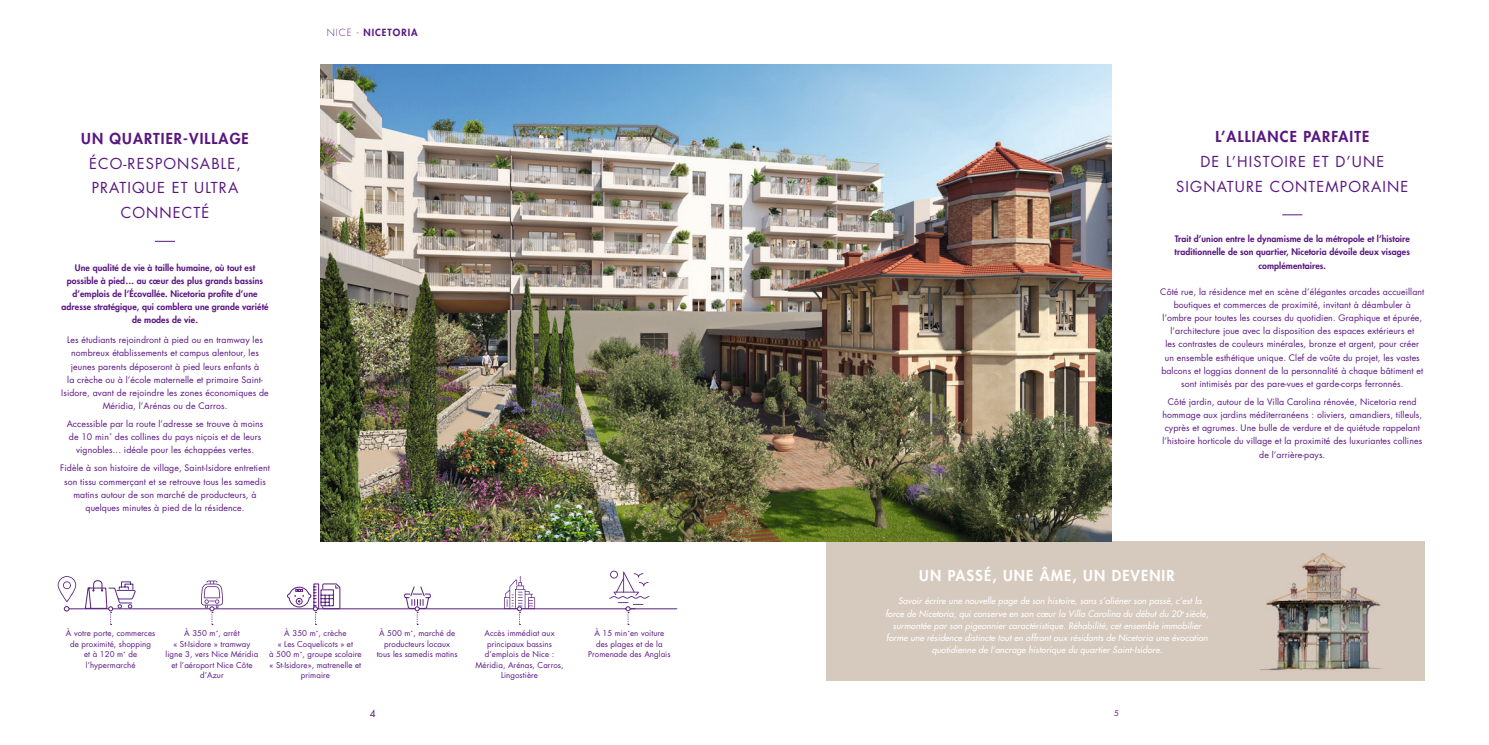
<style>
.page{position:relative;width:1489px;height:745px;background:#fff}
.page>*{position:absolute;margin:0;border:0;box-sizing:border-box;transform-origin:0 0}
.t1{font:14.7px/24.5px "Futura Std";letter-spacing:.075em;color:#591681;text-align:center}
.t2{font:800 14.7px "Futura Std";letter-spacing:.075em;color:#591681}
.t3{font:800 14.7px "Futura Std";letter-spacing:.075em;color:#fff}
.t4{font:800 9.62px "Futura Std";letter-spacing:.1em;color:#591681}
.t5{font:9.62px "Futura Std";color:#591681}
.t6{font:8.75px/13.1px "Futura Std";letter-spacing:.01em;color:#591681;text-align:center}
.t7{font:italic 500 8.75px "Futura Std";letter-spacing:.01em;color:#fff}
.t8{font:800 8.75px/13.1px "Futura Std";letter-spacing:.01em;color:#591681;text-align:center}
.t9{font:7.88px/10.5px "Futura Std";letter-spacing:.01em;color:#591681;text-align:center}
.s1{font-weight:300}
</style>
<div class="page">
<div style="left:826px;top:541px;width:598px;height:139px;background:#d6cabe"></div>
<img style="left:320px;top:64px;width:791px;height:477px">
<svg style="left:155px;top:241px;width:20px;height:1px"></svg>
<svg style="left:1282px;top:214px;width:20px;height:1px"></svg>
<img style="left:1260px;top:553px;width:122px;height:117px">
<hr style="left:67px;top:608px;width:610px;height:1px;background:#581f7f">
<svg style="left:58px;top:576px;width:18px;height:35px"></svg>
<svg style="left:201px;top:580px;width:22px;height:44px"></svg>
<svg style="left:504px;top:576px;width:31px;height:48px"></svg>
<svg style="left:404px;top:586px;width:27px;height:38px"></svg>
<svg style="left:84px;top:580px;width:52px;height:44px"></svg>
<svg style="left:287px;top:583px;width:53px;height:41px"></svg>
<svg style="left:609px;top:570px;width:40px;height:54px"></svg>
<h1 class="t2" style="left:81px;top:130px;width:169px">UN QUARTIER-VILLAGE</h1>
<h1 class="t1" style="left:89px;top:151px;width:153px">ÉCO-RESPONSABLE,<br>PRATIQUE ET ULTRA<br>CONNECTÉ</h1>
<p class="t8" style="left:62px;top:260px;width:208px">Une qualité de vie à taille humaine, où tout est possible à pied… au cœur des plus grands bassins d’emplois de l’Écovallée. Nicetoria profite d’une adresse stratégique, qui comblera une grande variété de modes de vie.</p>
<p class="t6" style="left:61px;top:333px;width:209px">Les étudiants rejoindront à pied ou en tramway les nombreux établissements et campus alentour, les jeunes parents déposeront à pied leurs enfants à<br>la crèche ou à l’école maternelle et primaire Saint-Isidore, avant de rejoindre les zones économiques de Méridia, l’Arénas ou de Carros.</p>
<p class="t6" style="left:67px;top:417px;width:198px">Accessible par la route l’adresse se trouve à moins de 10 min<sup>*</sup> des collines du pays niçois et de leurs vignobles... idéale pour les échappées vertes.</p>
<p class="t6" style="left:60px;top:461px;width:211px">Fidèle à son histoire de village, Saint-Isidore entretient son tissu commerçant et se retrouve tous les samedis matins autour de son marché de producteurs, à quelques minutes à pied de la résidence.</p>
<p class="t4" style="left:327px;top:27px;width:92px"><span class="s1">NICE -</span> NICETORIA</p>
<p class="t9" style="left:66px;top:627px;width:91px">À votre porte, commerces de proximité, shopping<br>et à 120 m<sup>*</sup> de l’hypermarché</p>
<p class="t9" style="left:166px;top:627px;width:94px">À 350 m<sup>*</sup>, arrêt<br>« St-Isidore » tramway ligne 3, vers Nice Méridia et l’aéroport Nice Côte d’Azur</p>
<p class="t9" style="left:269px;top:627px;width:94px">À 350 m<sup>*</sup>, crèche<br>« Les Coquelicots » et<br>à 500 m<sup>*</sup>, groupe scolaire « St-Isidore», matrenelle et primaire</p>
<p class="t9" style="left:376px;top:627px;width:82px">À 500 m<sup>*</sup>, marché de producteurs locaux tous les samedis matins</p>
<p class="t9" style="left:475px;top:627px;width:90px">Accès immédiat aux principaux bassins d’emplois de Nice :<br>Méridia, Arénas, Carros,<br>Lingostière</p>
<p class="t9" style="left:588px;top:627px;width:84px">À 15 min<sup>*</sup>en voiture des plages et de la<br>Promenade des Anglais</p>
<h1 class="t2" style="left:1215px;top:128px;width:155px">L’ALLIANCE PARFAITE</h1>
<h1 class="t1" style="left:1176px;top:149px;width:234px">DE L’HISTOIRE ET D’UNE<br>SIGNATURE CONTEMPORAINE</h1>
<p class="t8" style="left:1174px;top:232px;width:237px">Trait d’union entre le dynamisme de la métropole et l’histoire traditionnelle de son quartier, Nicetoria dévoile deux visages complémentaires.</p>
<p class="t6" style="left:1160px;top:285px;width:265px">Côté rue, la résidence met en scène d’élégantes arcades accueillant boutiques et commerces de proximité, invitant à déambuler à l’ombre pour toutes les courses du quotidien. Graphique et épurée, l’architecture joue avec la disposition des espaces extérieurs et<br>les contrastes de couleurs minérales, bronze et argent, pour créer un ensemble esthétique unique. Clef de voûte du projet, les vastes balcons et loggias donnent de la personnalité à chaque bâtiment et sont intimisés par des pare-vues et garde-corps ferronnés.</p>
<p class="t6" style="left:1162px;top:395px;width:261px">Côté jardin, autour de la Villa Carolina rénovée, Nicetoria rend hommage aux jardins méditerranéens : oliviers, amandiers, tilleuls, cyprès et agrumes. Une bulle de verdure et de quiétude rappelant l’histoire horticole du village et la proximité des luxuriantes collines de l’arrière-pays.</p>
<h1 class="t3" style="left:919px;top:565px;width:257px">UN PASSÉ, UNE ÂME, UN DEVENIR</h1>
<p class="t7" style="left:898px;top:595px;width:305px">Savoir écrire une nouvelle page de son histoire, sans s’aliéner son passé, c’est la</p>
<p class="t7" style="left:885px;top:607px;width:324px">force de Nicetoria, qui conserve en son cœur la Villa Carolina du début du 20<sup>e</sup> siècle,</p>
<p class="t7" style="left:892px;top:619px;width:310px">surmontée par son pigeonnier caractéristique. Réhabilité, cet ensemble immobilier</p>
<p class="t7" style="left:886px;top:632px;width:323px">forme une résidence distincte tout en offrant aux résidants de Nicetoria une évocation</p>
<p class="t7" style="left:931px;top:644px;width:232px">quotidienne de l’ancrage historique du quartier Saint-Isidore.</p>
<p class="t5" style="left:370px;top:706px;width:7px">4</p>
<p class="t9" style="left:1114px;top:707px;width:6px">5</p>
</div>
